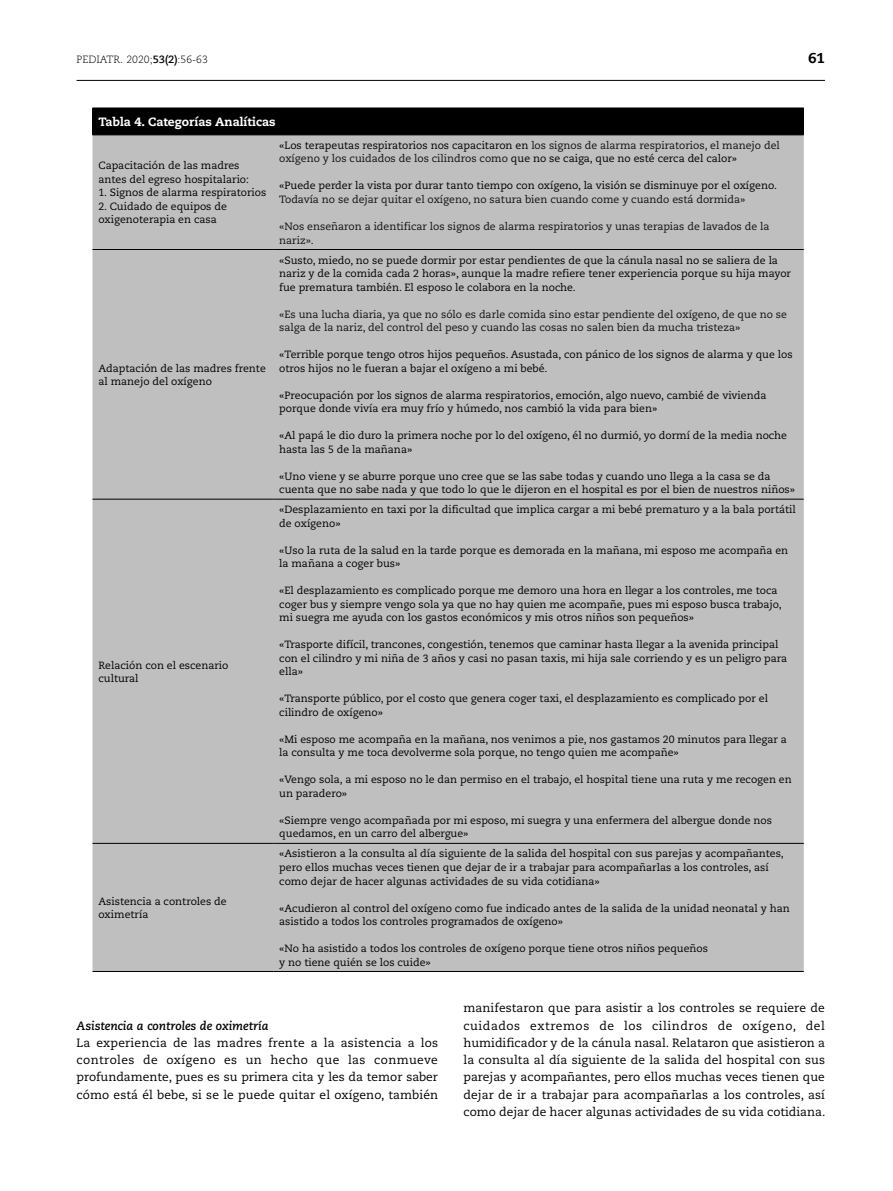
<style>
.page{position:relative;width:893px;height:1191px;background:#fff}
.page>*{position:absolute;margin:0;border:0;box-sizing:border-box;transform-origin:0 0}
.t1{font:800 14.25px "Caecilia LT Std";color:#000}
.t2{font:12px/17.2px "Caecilia LT Std";color:#000;text-align:justify}
.t3{font:italic 700 12px "Caecilia LT Std";color:#000}
.t4{font:800 12px "Caecilia LT Std";color:#fff}
.t5{font:10.5px/13.5px "Caecilia LT Std";color:#000}
.t6{font:10.5px/13.5px "Caecilia LT Std";color:#111}
.t7{font:300 10.5px "Caecilia LT Std";color:#000}
.s1{font-weight:700}
.s2{color:#111}
</style>
<div class="page">
<hr style="left:77px;top:80px;width:748px;height:1px;background:#000">
<div style="left:92px;top:108px;width:712px;height:27px;background:#000"></div>
<div style="left:92px;top:135px;width:712px;height:836px;background:#bfbfbf"></div>
<hr style="left:92px;top:249px;width:181px;height:1px;background:#000">
<hr style="left:273px;top:249px;width:531px;height:1px;background:#000">
<hr style="left:92px;top:499px;width:181px;height:1px;background:#000">
<hr style="left:273px;top:499px;width:531px;height:1px;background:#000">
<hr style="left:92px;top:843px;width:181px;height:1px;background:#000">
<hr style="left:273px;top:843px;width:531px;height:1px;background:#000">
<hr style="left:92px;top:971px;width:181px;height:1px;background:#000">
<hr style="left:273px;top:971px;width:531px;height:1px;background:#000">
<p class="t7" style="left:77px;top:53px;width:133px">PEDIATR. 2020;<span class="s1">53(2)</span>:56-63</p>
<h1 class="t1" style="left:808px;top:49px;width:18px">61</h1>
<p class="t4" style="left:98px;top:114px;width:179px">Tabla 4. Categorías Analíticas</p>
<p class="t5" style="left:98px;top:159px;width:152px">Capacitación de las madres antes del egreso hospitalario:</p>
<p class="t5" style="left:98px;top:186px;width:169px">1. Signos de alarma respiratorios</p>
<p class="t5" style="left:98px;top:199px;width:130px">2. Cuidado de equipos de oxigenoterapia en casa</p>
<p class="t5" style="left:279px;top:139px;width:502px">«Los terapeutas respiratorios nos capacitaron en <span class="s2">los signos de alarma respiratorios, el manejo del oxígeno y los cuidados de los cilindros como</span> que no se caiga, que no esté cerca del calor»</p>
<p class="t5" style="left:279px;top:179px;width:499px">«Puede perder la vista por durar tanto tiempo con oxígeno, la visión se disminuye por el oxígeno.</p>
<p class="t6" style="left:279px;top:193px;width:468px">Todavía no se dejar quitar el oxígeno, no satura bien cuando come y cuando está dormida»</p>
<p class="t6" style="left:279px;top:220px;width:492px">«Nos enseñaron a identificar los signos de alarma respiratorios y unas terapias de lavados de la nariz».</p>
<p class="t5" style="left:98px;top:361px;width:169px">Adaptación de las madres frente al manejo del oxígeno</p>
<p class="t5" style="left:98px;top:658px;width:131px">Relación con el escenario cultural</p>
<p class="t5" style="left:98px;top:894px;width:130px">Asistencia a controles de oximetría</p>
<p class="t5" style="left:279px;top:253px;width:513px">«Susto, miedo, no se puede dormir por estar pendientes de que la cánula nasal no se saliera de la nariz y de la comida cada 2 horas», aunque la madre refiere tener experiencia porque su hija mayor fue prematura también. El esposo le colabora en la noche.</p>
<p class="t6" style="left:279px;top:307px;width:509px">«Es una lucha diaria, ya que no sólo es darle comida sino estar pendiente del oxígeno, de que no se salga de la nariz, del control del peso y cuando las cosas no salen bien da mucha tristeza»</p>
<p class="t5" style="left:279px;top:348px;width:515px">«Terrible porque tengo otros hijos pequeños. Asustada, con pánico de los signos de alarma y que los otros hijos no le fueran a bajar el oxígeno a mi bebé.</p>
<p class="t5" style="left:279px;top:388px;width:489px">«Preocupación por los signos de alarma respiratorios, emoción, algo nuevo, cambié de vivienda porque donde vivía era muy frío y húmedo, nos cambió la vida para bien»</p>
<p class="t5" style="left:279px;top:429px;width:509px">«Al papá le dio duro la primera noche por lo del oxígeno, él no durmió, yo dormí de la media noche hasta las 5 de la mañana»</p>
<p class="t5" style="left:279px;top:469px;width:517px">«Uno viene y se aburre porque uno cree que se las sabe todas y cuando uno llega a la casa se da cuenta que no sabe nada y que todo lo que le dijeron en el hospital es por el bien de nuestros niños»</p>
<p class="t5" style="left:279px;top:503px;width:518px">«Desplazamiento en taxi por la dificultad que implica cargar a mi bebé prematuro y a la bala portátil de oxígeno»</p>
<p class="t5" style="left:279px;top:543px;width:510px">«Uso la ruta de la salud en la tarde porque es demorada en la mañana, mi esposo me acompaña en la mañana a coger bus»</p>
<p class="t5" style="left:279px;top:584px;width:504px">«El desplazamiento es complicado porque me demoro una hora en llegar a los controles, me toca coger bus y siempre vengo sola ya que no hay quien me acompañe, pues mi esposo busca trabajo, mi suegra me ayuda con los gastos económicos y mis otros niños son pequeños»</p>
<p class="t5" style="left:279px;top:638px;width:509px">«Trasporte difícil, trancones, congestión, tenemos que caminar hasta llegar a la avenida principal con el cilindro y mi niña de 3 años y casi no pasan taxis, mi hija sale corriendo y es un peligro para ella»</p>
<p class="t5" style="left:279px;top:692px;width:490px">«Transporte público, por el costo que genera coger taxi, el desplazamiento es complicado por el cilindro de oxígeno»</p>
<p class="t5" style="left:279px;top:732px;width:509px">«Mi esposo me acompaña en la mañana, nos venimos a pie, nos gastamos 20 minutos para llegar a la consulta y me toca devolverme sola porque, no tengo quien me acompañe»</p>
<p class="t5" style="left:279px;top:773px;width:514px">«Vengo sola, a mi esposo no le dan permiso en el trabajo, el hospital tiene una ruta y me recogen en un paradero»</p>
<p class="t5" style="left:279px;top:813px;width:494px">«Siempre vengo acompañada por mi esposo, mi suegra y una enfermera del albergue donde nos quedamos, en un carro del albergue»</p>
<p class="t5" style="left:279px;top:847px;width:506px">«Asistieron a la consulta al día siguiente de la salida del hospital con sus parejas y acompañantes, pero ellos muchas veces tienen que dejar de ir a trabajar para acompañarlas a los controles, así como dejar de hacer algunas actividades de su vida cotidiana»</p>
<p class="t5" style="left:279px;top:901px;width:512px">«Acudieron al control del oxígeno como fue indicado antes de la salida de la unidad neonatal y han asistido a todos los controles programados de oxígeno»</p>
<p class="t5" style="left:279px;top:941px;width:430px">«No ha asistido a todos los controles de oxígeno porque tiene otros niños pequeños y no tiene quién se los cuide»</p>
<p class="t3" style="left:77px;top:1018px;width:194px">Asistencia a controles de oximetría</p>
<p class="t2" style="left:77px;top:1034px;width:363px">La experiencia de las madres frente a la asistencia a los controles de oxígeno es un hecho que las conmueve profundamente, pues es su primera cita y les da temor saber cómo está él bebe, si se le puede quitar el oxígeno, también</p>
<p class="t2" style="left:463px;top:1000px;width:363px">manifestaron que para asistir a los controles se requiere de cuidados extremos de los cilindros de oxígeno, del humidificador y de la cánula nasal. Relataron que asistieron a la consulta al día siguiente de la salida del hospital con sus parejas y acompañantes, pero ellos muchas veces tienen que dejar de ir a trabajar para acompañarlas a los controles, así como dejar de hacer algunas actividades de su vida cotidiana.</p>
</div>
